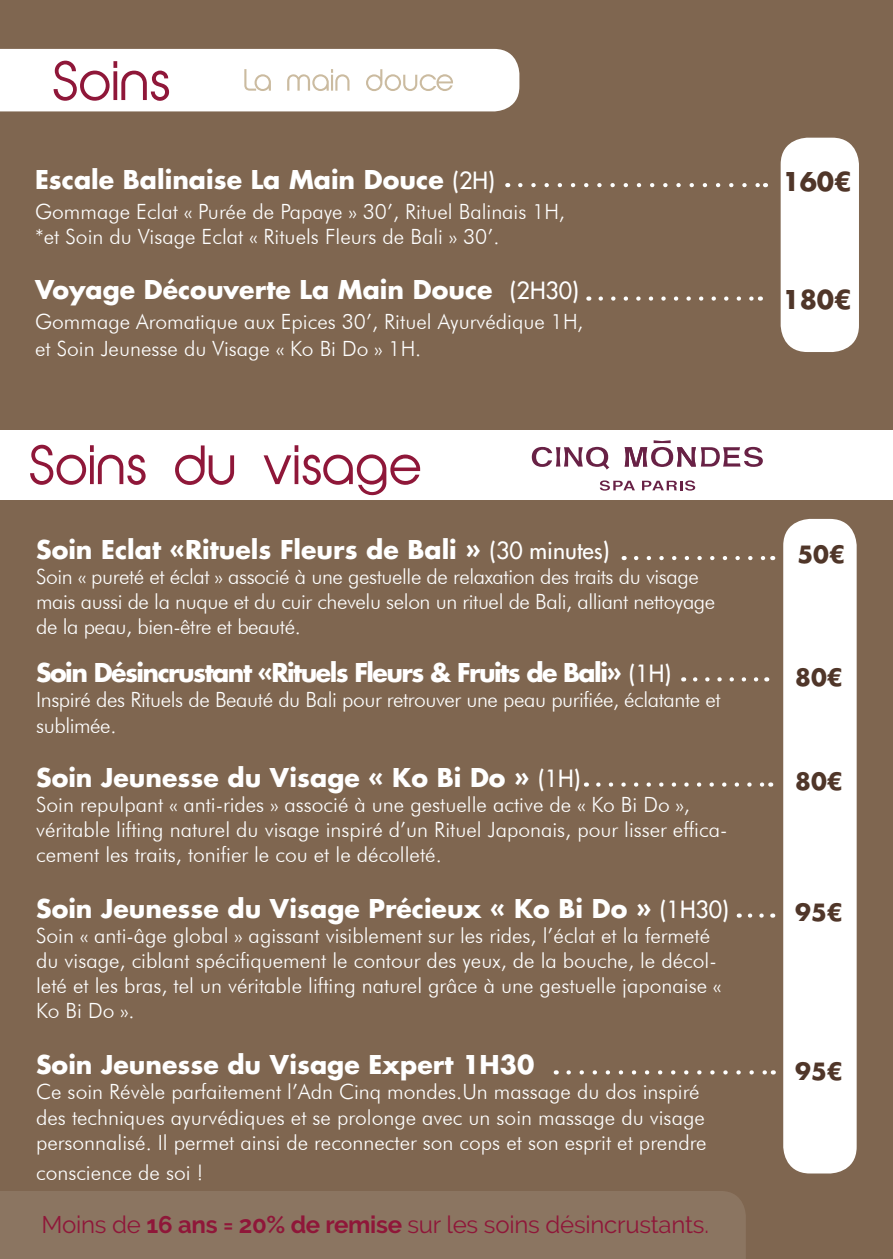
<style>
.page{position:relative;width:893px;height:1259px;background:#7f6650}
.page>*{position:absolute;margin:0;border:0;box-sizing:border-box;transform-origin:0 0}
.t1{font:50.4px "Abeatby Kai";color:#8f1739}
.t2{font:700 25.2px "Futura Std";color:#fff}
.t3{font:700 25.2px "Futura Std";letter-spacing:-.06em;color:#fff}
.t4{font:700 25.2px "Futura Std";color:#503629}
.t5{font:24px "Raleway";letter-spacing:-.01em;color:#8f1739}
.t6{font:700 23.1px "Futura Std";color:#503629}
.t7{font:300 21px/25.2px "Futura BT";color:#fff}
.t8{font:300 21px/25.2px "Futura BT";letter-spacing:-.02em;color:#fff}
.s1{font-weight:500;font-size:23.1px}
.s2{font-weight:700}
</style>
<div class="page">
<div style="left:781px;top:138px;width:78px;height:214px;background:#fff;border-radius:27px"></div>
<div style="left:0;top:430px;width:893px;height:70px;background:#fff"></div>
<svg style="left:532px;top:447px;width:77px;height:22px"></svg>
<svg style="left:625px;top:440px;width:138px;height:27px"></svg>
<svg style="left:642px;top:480px;width:53px;height:10px"></svg>
<svg style="left:600px;top:480px;width:35px;height:10px"></svg>
<div style="left:0;top:49px;width:519px;height:62px;background:#fff"></div>
<svg style="left:520px;top:183px;width:239px;height:4px"></svg>
<svg style="left:601px;top:296px;width:153px;height:5px"></svg>
<div style="left:783px;top:519px;width:74px;height:654px;background:#fff;border-radius:27px"></div>
<svg style="left:636px;top:556px;width:130px;height:4px"></svg>
<svg style="left:695px;top:677px;width:64px;height:4px"></svg>
<svg style="left:598px;top:782px;width:166px;height:4px"></svg>
<svg style="left:750px;top:913px;width:23px;height:4px"></svg>
<div style="left:0;top:1191px;width:746px;height:68px;background:#8b7561"></div>
<svg style="left:568px;top:1070px;width:198px;height:4px"></svg>
<h1 class="t1" style="left:54px;top:61px;width:121px">Soins</h1>
<p class="t2" style="left:35px;top:163px;width:461px">Escale Balinaise La Main Douce <span class="s1">(2H)</span></p>
<p class="t7" style="left:35px;top:198px;width:531px">Gommage Eclat « Purée de Papaye » 30’, Rituel Balinais 1H, *et Soin du Visage Eclat « Rituels Fleurs de Bali » 30’.</p>
<p class="t2" style="left:35px;top:273px;width:545px">Voyage Découverte La Main Douce <span class="s1">(2H30)</span></p>
<p class="t7" style="left:35px;top:307px;width:550px;line-height:27.6px">Gommage Aromatique aux Epices 30’, Rituel Ayurvédique 1H, et Soin Jeunesse du Visage « Ko Bi Do » 1H.</p>
<h1 class="t1" style="left:30px;top:445px;width:395px">Soins du visage</h1>
<p class="t2" style="left:36px;top:532px;width:575px">Soin Eclat «Rituels Fleurs de Bali » <span class="s1">(30 minutes)</span></p>
<p class="t8" style="left:36px;top:564px;width:681px">Soin « pureté et éclat » associé à une gestuelle de relaxation des traits du visage mais aussi de la nuque et du cuir chevelu selon un rituel de Bali, alliant nettoyage de la peau, bien-être et beauté.</p>
<p class="t3" style="left:36px;top:656px;width:637px">Soin Désincrustant «Rituels Fleurs &amp; Fruits de Bali» <span class="s1">(1H)</span></p>
<p class="t8" style="left:36px;top:687px;width:686px">Inspiré des Rituels de Beauté du Bali pour retrouver une peau purifiée, éclatante et sublimée.</p>
<p class="t2" style="left:36px;top:760px;width:546px">Soin Jeunesse du Visage « Ko Bi Do » <span class="s1">(1H)</span></p>
<p class="t7" style="left:36px;top:791px;width:693px">Soin repulpant « anti-rides » associé à une gestuelle active de « Ko Bi Do », véritable lifting naturel du visage inspiré d’un Rituel Japonais, pour lisser effica&shy;cement les traits, tonifier le cou et le décolleté.</p>
<p class="t2" style="left:36px;top:891px;width:694px">Soin Jeunesse du Visage Précieux « Ko Bi Do » <span class="s1">(1H30)</span></p>
<p class="t7" style="left:36px;top:922px;width:687px">Soin « anti-âge global » agissant visiblement sur les rides, l’éclat et la fermeté du visage, ciblant spécifiquement le contour des yeux, de la bouche, le décol&shy;leté et les bras, tel un véritable lifting naturel grâce à une gestuelle japonaise « Ko Bi Do ».</p>
<p class="t2" style="left:36px;top:1048px;width:500px">Soin Jeunesse du Visage Expert 1H30</p>
<p class="t7" style="left:36px;top:1079px;width:672px">Ce soin Révèle parfaitement l’Adn Cinq mondes.Un massage du dos inspiré des techniques ayurvédiques et se prolonge avec un soin massage du visage personnalisé. Il permet ainsi de reconnecter son cops et son esprit et prendre</p>
<p class="t7" style="left:36px;top:1159px;width:169px">conscience de soi !</p>
<p class="t5" style="left:41px;top:1210px;width:669px">Moins de <span class="s2">16 ans = 20% de remise</span> sur les soins désincrustants.</p>
<p class="t4" style="left:782px;top:164px;width:71px">160€</p>
<p class="t4" style="left:782px;top:283px;width:71px">180€</p>
<p class="t6" style="left:797px;top:539px;width:49px">50€</p>
<p class="t6" style="left:795px;top:662px;width:49px">80€</p>
<p class="t6" style="left:795px;top:765px;width:49px">80€</p>
<p class="t6" style="left:795px;top:896px;width:49px">95€</p>
<p class="t6" style="left:795px;top:1055px;width:49px">95€</p>
</div>
